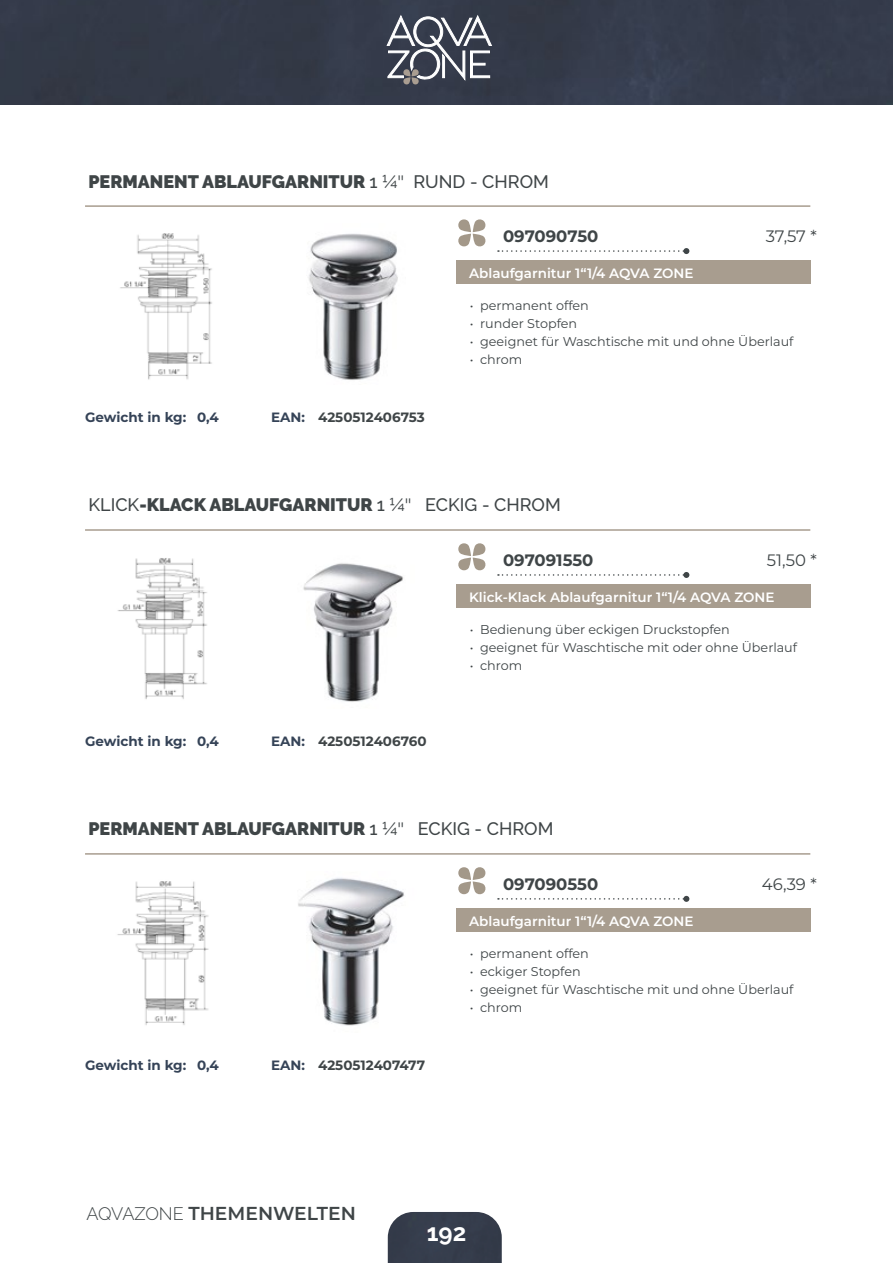
<style>
.page{position:relative;width:893px;height:1263px;background:#fff}
.page>*{position:absolute;margin:0;border:0;box-sizing:border-box;transform-origin:0 0}
.t1{font:700 24px "Raleway";color:#fff}
.t2{font:600 18.75px "Montserrat";color:#3f4547}
.t3{font:900 18px "Raleway";color:#3f4547}
.t4{font:700 16.5px "Montserrat";color:#3f4547}
.t5{font:16.5px "Montserrat";color:#3f4547}
.t6{font:600 13.5px "Montserrat";color:#fff}
.t7{font:700 13.5px "Montserrat";color:#3f4547}
.t8{font:700 13.5px "Montserrat";color:#354357}
.t9{font:12.75px "Montserrat";color:#3f4547}
.s1{font-weight:500}
.s2{font-family:"Montserrat";font-weight:400}
.s3{color:#354357}
.s4{font-family:"Raleway";font-weight:300;font-size:18px}
</style>
<div class="page">
<div style="left:0;top:0;width:893px;height:104px;background:#343a49"></div>
<svg style="left:387px;top:16px;width:104px;height:69px"></svg>
<div style="left:388px;top:1212px;width:114px;height:51px;background:#353d4c"></div>
<svg style="left:458px;top:219px;width:28px;height:28px"></svg>
<svg style="left:498px;top:248px;width:191px;height:6px"></svg>
<img style="left:120px;top:233px;width:92px;height:147px">
<hr style="left:85px;top:205px;width:725px;height:2px;background:#a89d8f">
<div style="left:456px;top:260px;width:354px;height:24px;background:#a89d8f"></div>
<img style="left:308px;top:233px;width:90px;height:147px">
<svg style="left:458px;top:543px;width:28px;height:28px"></svg>
<svg style="left:498px;top:572px;width:191px;height:6px"></svg>
<img style="left:117px;top:558px;width:90px;height:141px">
<hr style="left:85px;top:529px;width:725px;height:2px;background:#a89d8f">
<div style="left:456px;top:584px;width:354px;height:23px;background:#a89d8f"></div>
<img style="left:303px;top:563px;width:100px;height:139px">
<svg style="left:458px;top:867px;width:28px;height:28px"></svg>
<svg style="left:498px;top:896px;width:191px;height:6px"></svg>
<img style="left:117px;top:881px;width:92px;height:144px">
<hr style="left:85px;top:853px;width:725px;height:2px;background:#a89d8f">
<div style="left:456px;top:908px;width:354px;height:23px;background:#a89d8f"></div>
<img style="left:298px;top:878px;width:106px;height:148px">
<h3 class="t3" style="left:88px;top:171px;width:462px">PERMANENT ABLAUFGARNITUR <span class="s1">1 ¼</span><span class="s2">"</span> <span class="s1">RUND - CHROM</span></h3>
<p class="t4" style="left:503px;top:224px;width:97px">097090750</p>
<p class="t6" style="left:469px;top:264px;width:226px">Ablaufgarnitur 1“1/4 AQVA ZONE</p>
<p class="t5" style="left:766px;top:225px;width:52px">37,57 *</p>
<p class="t8" style="left:85px;top:408px;width:135px">Gewicht in kg: 0,4</p>
<p class="t7" style="left:271px;top:408px;width:155px"><span class="s3">EAN:</span> 4250512406753</p>
<p class="t9" style="left:470px;top:296px;width:121px">• permanent offen</p>
<p class="t9" style="left:470px;top:314px;width:109px">• runder Stopfen</p>
<p class="t9" style="left:470px;top:332px;width:325px">• geeignet für Waschtische mit und ohne Überlauf</p>
<p class="t9" style="left:470px;top:350px;width:54px">• chrom</p>
<h3 class="t3" style="left:88px;top:495px;width:474px"><span class="s1">KLICK</span>-KLACK ABLAUFGARNITUR <span class="s1">1 ¼</span><span class="s2">"</span> <span class="s1">ECKIG - CHROM</span></h3>
<p class="t4" style="left:503px;top:548px;width:92px">097091550</p>
<p class="t5" style="left:767px;top:549px;width:51px">51,50 *</p>
<p class="t6" style="left:469px;top:588px;width:307px">Klick-Klack Ablaufgarnitur 1“1/4 AQVA ZONE</p>
<p class="t8" style="left:85px;top:732px;width:135px">Gewicht in kg: 0,4</p>
<p class="t7" style="left:271px;top:732px;width:157px"><span class="s3">EAN:</span> 4250512406760</p>
<p class="t9" style="left:470px;top:620px;width:262px">• Bedienung über eckigen Druckstopfen</p>
<p class="t9" style="left:470px;top:638px;width:329px">• geeignet für Waschtische mit oder ohne Überlauf</p>
<p class="t9" style="left:470px;top:656px;width:54px">• chrom</p>
<h3 class="t3" style="left:88px;top:818px;width:466px">PERMANENT ABLAUFGARNITUR <span class="s1">1 ¼</span><span class="s2">"</span> <span class="s1">ECKIG - CHROM</span></h3>
<p class="t4" style="left:503px;top:872px;width:97px">097090550</p>
<p class="t6" style="left:469px;top:912px;width:226px">Ablaufgarnitur 1“1/4 AQVA ZONE</p>
<p class="t5" style="left:762px;top:873px;width:56px">46,39 *</p>
<p class="t8" style="left:85px;top:1056px;width:135px">Gewicht in kg: 0,4</p>
<p class="t7" style="left:271px;top:1056px;width:155px"><span class="s3">EAN:</span> 4250512407477</p>
<p class="t9" style="left:470px;top:944px;width:121px">• permanent offen</p>
<p class="t9" style="left:470px;top:962px;width:113px">• eckiger Stopfen</p>
<p class="t9" style="left:470px;top:980px;width:325px">• geeignet für Waschtische mit und ohne Überlauf</p>
<p class="t9" style="left:470px;top:998px;width:54px">• chrom</p>
<h2 class="t2" style="left:86px;top:1200px;width:271px"><span class="s4">AQVAZONE</span> THEMENWELTEN</h2>
<h1 class="t1" style="left:427px;top:1219px;width:41px">192</h1>
</div>
